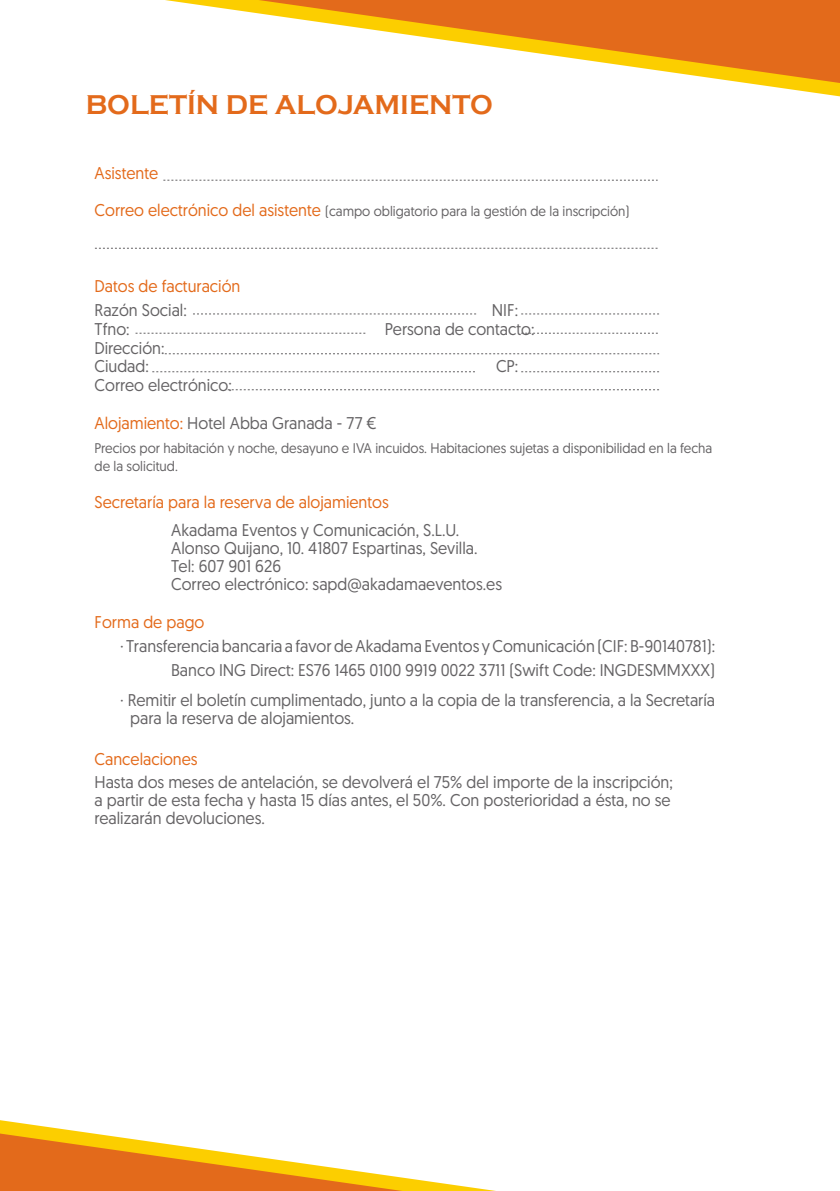
<style>
.page{position:relative;width:840px;height:1191px;background:#fff}
.page>*{position:absolute;margin:0;border:0;box-sizing:border-box;transform-origin:0 0}
.t1{font:700 28px "Copperplate Gothic";color:#e36a1b;scale:.95 1}
.t2{font:17px/18px "Geomanist";color:#656365;scale:.95 1}
.t3{font:17px "Geomanist";color:#e36a1b;scale:.95 1}
.t4{font:14px/18px "Geomanist";color:#656365;scale:.95 1}
.s1{font-size:17px;color:#e36a1b}
.s2{color:#e36a1b}
</style>
<div class="page">
<svg style="left:163px;top:180px;width:494px;height:1px"></svg>
<svg style="left:193px;top:313px;width:283px;height:1px"></svg>
<svg style="left:521px;top:313px;width:137px;height:1px"></svg>
<svg style="left:135px;top:333px;width:230px;height:1px"></svg>
<svg style="left:521px;top:333px;width:136px;height:1px"></svg>
<svg style="left:165px;top:353px;width:493px;height:1px"></svg>
<svg style="left:152px;top:371px;width:322px;height:1px"></svg>
<svg style="left:521px;top:371px;width:137px;height:1px"></svg>
<svg style="left:227px;top:389px;width:431px;height:1px"></svg>
<svg style="left:95px;top:248px;width:562px;height:1px"></svg>
<svg style="left:0;top:1120px;width:496px;height:71px"></svg>
<svg style="left:165px;top:0;width:674px;height:96px"></svg>
<svg style="left:258px;top:0;width:581px;height:83px"></svg>
<h1 class="t1" style="left:86px;top:89px;width:430px">BOLETÍN DE ALOJAMIENTO</h1>
<p class="t3" style="left:94px;top:162px;width:69px">Asistente</p>
<p class="t4" style="left:94px;top:201px;width:564px"><span class="s1">Correo electrónico del asistente</span> (campo obligatorio para la gestión de la inscripción)</p>
<p class="t3" style="left:94px;top:275px;width:155px">Datos de facturación</p>
<p class="t2" style="left:94px;top:300px;width:99px">Razón Social:</p>
<p class="t2" style="left:491px;top:300px;width:29px">NIF:</p>
<p class="t2" style="left:94px;top:319px;width:38px">Tfno:</p>
<p class="t2" style="left:384px;top:319px;width:159px">Persona de contacto:</p>
<p class="t2" style="left:94px;top:338px;width:75px;line-height:18.8px">Dirección:<br>Ciudad:</p>
<p class="t2" style="left:495px;top:357px;width:25px">CP:</p>
<p class="t2" style="left:94px;top:376px;width:146px">Correo electrónico:</p>
<p class="t2" style="left:94px;top:414px;width:298px"><span class="s2">Alojamiento:</span> Hotel Abba Granada - 77 €</p>
<p class="t4" style="left:94px;top:438px;width:651px">Precios por habitación y noche, desayuno e IVA incuidos. Habitaciones sujetas a disponibilidad en la fecha de la solicitud.</p>
<p class="t3" style="left:94px;top:491px;width:311px">Secretaría para la reserva de alojamientos</p>
<p class="t2" style="left:171px;top:520px;width:350px">Akadama Eventos y Comunicación, S.L.U.<br>Alonso Quijano, 10. 41807 Espartinas, Sevilla.<br>Tel: 607 901 626<br>Correo electrónico: sapd@akadamaeventos.es</p>
<p class="t3" style="left:94px;top:611px;width:117px">Forma de pago</p>
<p class="t2" style="left:120px;top:634px;width:627px;line-height:24px;text-align:right">· Transferencia bancaria a favor de Akadama Eventos y Comunicación (CIF: B-90140781):<br>Banco ING Direct: ES76 1465 0100 9919 0022 3711 (Swift Code: INGDESMMXXX)</p>
<p class="t2" style="left:130px;top:689px;width:617px;line-height:18.8px;text-indent:-10px">· Remitir el boletín cumplimentado, junto a la copia de la transferencia, a la Secretaría para la reserva de alojamientos.</p>
<p class="t3" style="left:94px;top:748px;width:110px">Cancelaciones</p>
<p class="t2" style="left:94px;top:773px;width:610px;text-align:justify">Hasta dos meses de antelación, se devolverá el 75% del importe de la inscripción; a partir de esta fecha y hasta 15 días antes, el 50%. Con posterioridad a ésta, no se realizarán devoluciones.</p>
</div>
